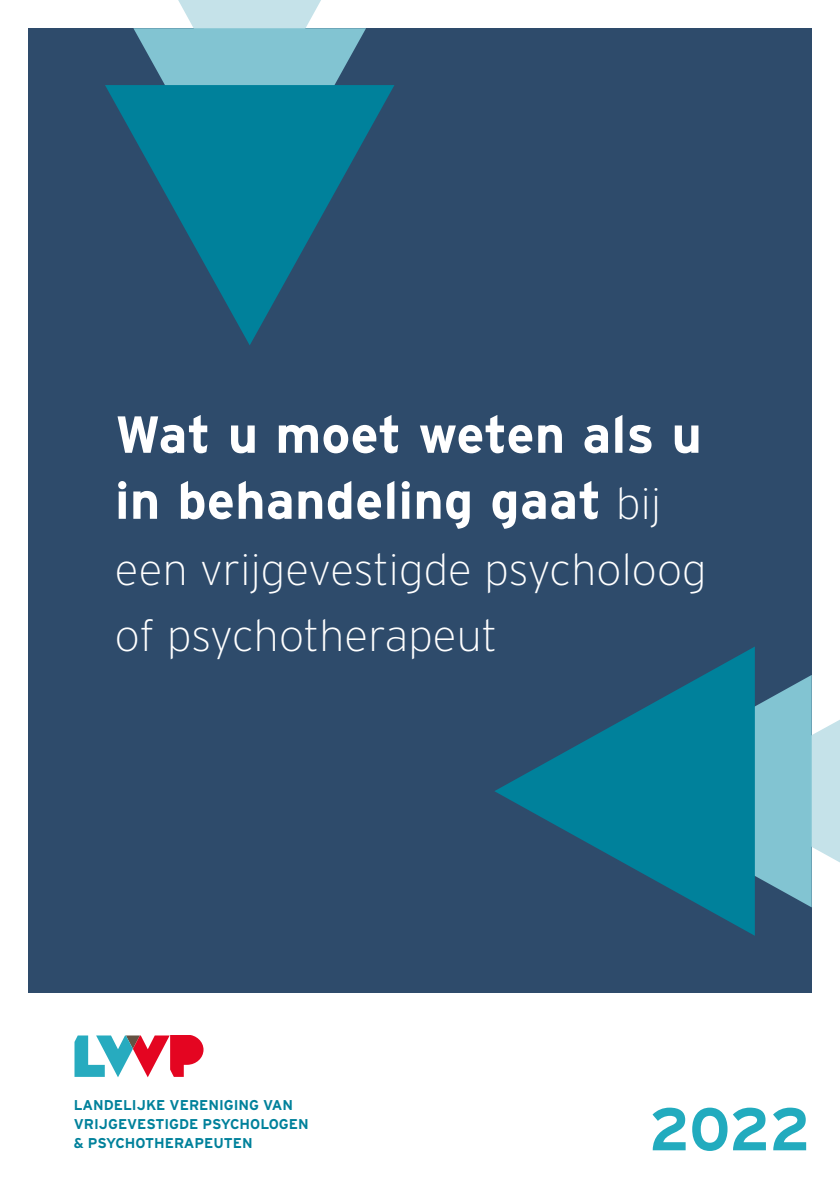
<style>
.page{position:relative;width:840px;height:1191px;background:#fff}
.page>*{position:absolute;margin:0;border:0;box-sizing:border-box;transform-origin:0 0}
.t1{font:700 60px "Interstate";color:#22abbe}
.t2{font:700 52px/66px "Interstate";letter-spacing:.005em;color:#fff}
.t3{font:200 44px/66px "Interstate";letter-spacing:.005em;color:#fff}
.t4{font:700 14.2px/18.8px "Interstate";color:#00819b}
.s1{font-weight:200;font-size:44px}
</style>
<div class="page">
<div style="left:28px;top:28px;width:783px;height:964px;background:#2e4b6b"></div>
<svg style="left:811px;top:719px;width:28px;height:143px;background:#c9e4ea"></svg>
<svg style="left:754px;top:675px;width:57px;height:232px;background:#71b1c2"></svg>
<svg style="left:495px;top:647px;width:259px;height:288px"></svg>
<svg style="left:178px;top:0;width:143px;height:28px;background:#cbe5eb"></svg>
<svg style="left:133px;top:28px;width:233px;height:57px;background:#76b3c3"></svg>
<svg style="left:105px;top:85px;width:289px;height:260px;fill:#087a95"></svg>
<svg style="left:74px;top:1035px;width:129px;height:42px"></svg>
<h2 class="t2" style="left:115px;top:401px;width:588px">Wat u moet weten als u in behandeling gaat <span class="s1">bij</span></h2>
<h3 class="t3" style="left:115px;top:536px;width:593px">een vrijgevestigde psycholoog of psychotherapeut</h3>
<p class="t4" style="left:74px;top:1096px;width:236px">LANDELIJKE VERENIGING VAN<br>VRIJGEVESTIGDE PSYCHOLOGEN &amp; PSYCHOTHERAPEUTEN</p>
<h1 class="t1" style="left:648px;top:1092px;width:163px">2022</h1>
</div>
